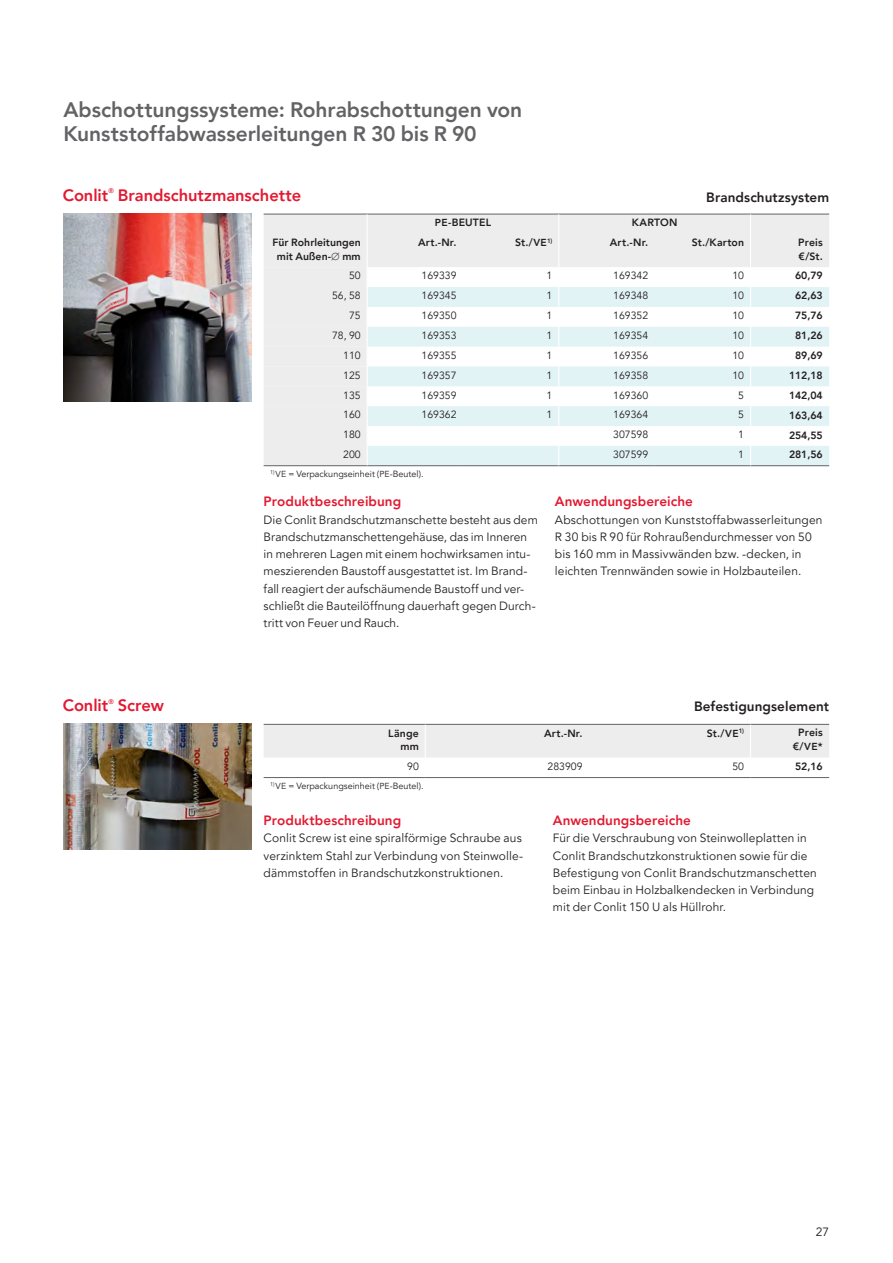
<style>
.page{position:relative;width:893px;height:1263px;background:#fff}
.page>*{position:absolute;margin:0;border:0;box-sizing:border-box;transform-origin:0 0}
.t1{font:800 21px/24px "Avenir LT Pro";letter-spacing:-.005em;color:#636366}
.t2{font:800 16.5px "Avenir LT Pro";color:#e21931}
.t3{font:800 13.5px "Avenir LT Pro";letter-spacing:.005em;color:#e21931}
.t4{font:800 13.5px "Avenir LT Pro";letter-spacing:.005em;color:#231f20}
.t5{font:12px/17.2px "Avenir LT Pro";letter-spacing:.01em;color:#231f20}
.t6{font:800 10.5px/20px "Avenir LT Pro";color:#231f20;text-align:center}
.t7{font:10.5px "Avenir LT Pro";color:#231f20}
.t8{font:9px "Avenir LT Pro";color:#231f20}
.t9{font:500 6.75px "Avenir LT Pro";color:#e21931}
.s1{font-size:10.2px}
.s2{font-size:8.7px}
</style>
<div class="page">
<svg style="left:264px;top:466px;width:565px;height:1px"></svg>
<svg style="left:264px;top:214px;width:565px;height:252px"></svg>
<img style="left:64px;top:214px;width:188px;height:188px">
<img style="left:64px;top:724px;width:188px;height:125px">
<div style="left:264px;top:724px;width:565px;height:33px;background:#ededee"></div>
<hr style="left:264px;top:777px;width:161px;height:1px;background:#636366">
<hr style="left:425px;top:777px;width:164px;height:1px;background:#636366">
<hr style="left:589px;top:777px;width:161px;height:1px;background:#636366">
<hr style="left:750px;top:777px;width:79px;height:1px;background:#636366">
<h1 class="t1" style="left:63px;top:98px;width:460px">Abschottungssysteme: Rohrabschottungen von<br>Kunststoffabwasserleitungen R 30 bis R 90</h1>
<h2 class="t2" style="left:63px;top:185px;width:47px">Conlit</h2>
<p class="t9" style="left:109px;top:187px;width:7px">®</p>
<h2 class="t2" style="left:118px;top:185px;width:185px">Brandschutzmanschette</h2>
<p class="t6" style="left:435px;top:213px;width:58px"><span class="s1">PE</span>-BEUTEL</p>
<p class="t6" style="left:632px;top:213px;width:47px">KARTON</p>
<p class="t4" style="left:706px;top:189px;width:124px">Brandschutzsystem</p>
<p class="t6" style="left:272px;top:236px;width:90px;line-height:13.5px">Für Rohrleitungen mit Außen-∅ mm</p>
<p class="t6" style="left:418px;top:233px;width:40px">Art.-Nr.</p>
<p class="t6" style="left:515px;top:233px;width:39px">St./<span class="s1">VE</span><sup>1)</sup></p>
<p class="t6" style="left:610px;top:233px;width:40px">Art.-Nr.</p>
<p class="t6" style="left:692px;top:233px;width:54px">St./Karton</p>
<p class="t7" style="left:349px;top:270px;width:13px">50</p>
<p class="t7" style="left:422px;top:270px;width:37px">169339</p>
<p class="t7" style="left:547px;top:270px;width:7px">1</p>
<p class="t7" style="left:613px;top:270px;width:37px">169342</p>
<p class="t7" style="left:732px;top:270px;width:13px">10</p>
<p class="t7" style="left:332px;top:289px;width:30px">56, 58</p>
<p class="t7" style="left:422px;top:289px;width:37px">169345</p>
<p class="t7" style="left:547px;top:289px;width:7px">1</p>
<p class="t7" style="left:613px;top:289px;width:37px">169348</p>
<p class="t7" style="left:732px;top:289px;width:13px">10</p>
<p class="t7" style="left:349px;top:309px;width:13px">75</p>
<p class="t7" style="left:422px;top:309px;width:37px">169350</p>
<p class="t7" style="left:547px;top:309px;width:7px">1</p>
<p class="t7" style="left:613px;top:309px;width:37px">169352</p>
<p class="t7" style="left:732px;top:309px;width:13px">10</p>
<p class="t7" style="left:332px;top:329px;width:30px">78, 90</p>
<p class="t7" style="left:422px;top:329px;width:37px">169353</p>
<p class="t7" style="left:547px;top:329px;width:7px">1</p>
<p class="t7" style="left:613px;top:329px;width:37px">169354</p>
<p class="t7" style="left:732px;top:329px;width:13px">10</p>
<p class="t7" style="left:343px;top:349px;width:19px">110</p>
<p class="t7" style="left:422px;top:349px;width:37px">169355</p>
<p class="t7" style="left:547px;top:349px;width:7px">1</p>
<p class="t7" style="left:613px;top:349px;width:37px">169356</p>
<p class="t7" style="left:732px;top:349px;width:13px">10</p>
<p class="t7" style="left:343px;top:369px;width:19px">125</p>
<p class="t7" style="left:421px;top:369px;width:37px">169357</p>
<p class="t7" style="left:547px;top:369px;width:7px">1</p>
<p class="t7" style="left:613px;top:369px;width:37px">169358</p>
<p class="t7" style="left:732px;top:369px;width:13px">10</p>
<p class="t7" style="left:343px;top:389px;width:19px">135</p>
<p class="t7" style="left:421px;top:389px;width:37px">169359</p>
<p class="t7" style="left:547px;top:389px;width:7px">1</p>
<p class="t7" style="left:613px;top:389px;width:37px">169360</p>
<p class="t7" style="left:738px;top:389px;width:7px">5</p>
<p class="t7" style="left:343px;top:408px;width:19px">160</p>
<p class="t7" style="left:421px;top:408px;width:37px">169362</p>
<p class="t7" style="left:547px;top:408px;width:7px">1</p>
<p class="t7" style="left:613px;top:408px;width:37px">169364</p>
<p class="t7" style="left:738px;top:408px;width:7px">5</p>
<p class="t7" style="left:343px;top:428px;width:19px">180</p>
<p class="t7" style="left:613px;top:428px;width:37px">307598</p>
<p class="t7" style="left:738px;top:428px;width:7px">1</p>
<p class="t7" style="left:343px;top:448px;width:19px">200</p>
<p class="t7" style="left:613px;top:448px;width:37px">307599</p>
<p class="t7" style="left:738px;top:448px;width:7px">1</p>
<p class="t8" style="left:270px;top:468px;width:155px"><sup>1)</sup> <span class="s2">VE</span> = Verpackungseinheit (<span class="s2">PE</span>-Beutel).</p>
<p class="t3" style="left:264px;top:494px;width:139px">Produktbeschreibung</p>
<p class="t5" style="left:264px;top:511px;width:276px">Die Conlit Brandschutzmanschette besteht aus dem Brandschutzmanschettengehäuse, das im Inneren in mehreren Lagen mit einem hochwirksamen intu&shy;meszierenden Baustoff ausgestattet ist. Im Brand&shy;fall reagiert der aufschäumende Baustoff und ver&shy;schließt die Bauteilöffnung dauerhaft gegen Durch&shy;tritt von Feuer und Rauch.</p>
<p class="t6" style="left:798px;top:236px;width:26px;line-height:13.5px;text-align:left">Preis €/St.</p>
<p class="t6" style="left:789px;top:266px;width:35px">60,79<br>62,63<br>75,76<br>81,26<br>89,69<br>112,18<br>142,04<br>163,64<br>254,55<br>281,56</p>
<p class="t3" style="left:555px;top:494px;width:140px">Anwendungsbereiche</p>
<p class="t5" style="left:555px;top:511px;width:269px">Abschottungen von Kunststoffabwasserleitungen R 30 bis R 90 für Rohraußendurchmesser von 50 bis 160 mm in Massivwänden bzw. -decken, in leichten Trennwänden sowie in Holzbauteilen.</p>
<h2 class="t2" style="left:63px;top:696px;width:47px">Conlit</h2>
<p class="t9" style="left:109px;top:697px;width:7px">®</p>
<h2 class="t2" style="left:118px;top:696px;width:48px">Screw</h2>
<p class="t4" style="left:694px;top:698px;width:137px">Befestigungselement</p>
<p class="t6" style="left:388px;top:726px;width:32px;line-height:13.5px;text-align:right">Länge mm</p>
<p class="t6" style="left:544px;top:723px;width:40px">Art.-Nr.</p>
<p class="t6" style="left:707px;top:723px;width:39px">St./<span class="s1">VE</span><sup>1)</sup></p>
<p class="t7" style="left:407px;top:760px;width:13px">90</p>
<p class="t7" style="left:547px;top:760px;width:37px">283909</p>
<p class="t7" style="left:732px;top:760px;width:13px">50</p>
<p class="t8" style="left:270px;top:780px;width:155px"><sup>1)</sup> <span class="s2">VE</span> = Verpackungseinheit (<span class="s2">PE</span>-Beutel).</p>
<p class="t3" style="left:264px;top:812px;width:139px">Produktbeschreibung</p>
<p class="t5" style="left:264px;top:830px;width:261px;text-align:justify">Conlit Screw ist eine spiralförmige Schraube aus verzinktem Stahl zur Verbindung von Steinwolle&shy;dämmstoffen in Brandschutzkonstruktionen.</p>
<p class="t6" style="left:793px;top:726px;width:32px;line-height:13.5px">Preis €/<span class="s1">VE</span>*</p>
<p class="t6" style="left:795px;top:756px;width:29px">52,16</p>
<p class="t3" style="left:553px;top:812px;width:140px">Anwendungsbereiche</p>
<p class="t5" style="left:553px;top:830px;width:266px">Für die Verschraubung von Steinwolleplatten in Conlit Brandschutzkonstruktionen sowie für die Befestigung von Conlit Brandschutzmanschetten beim Einbau in Holzbalkendecken in Verbindung mit der Conlit 150 U als Hüllrohr.</p>
<p class="t5" style="left:816px;top:1223px;width:15px">27</p>
</div>
